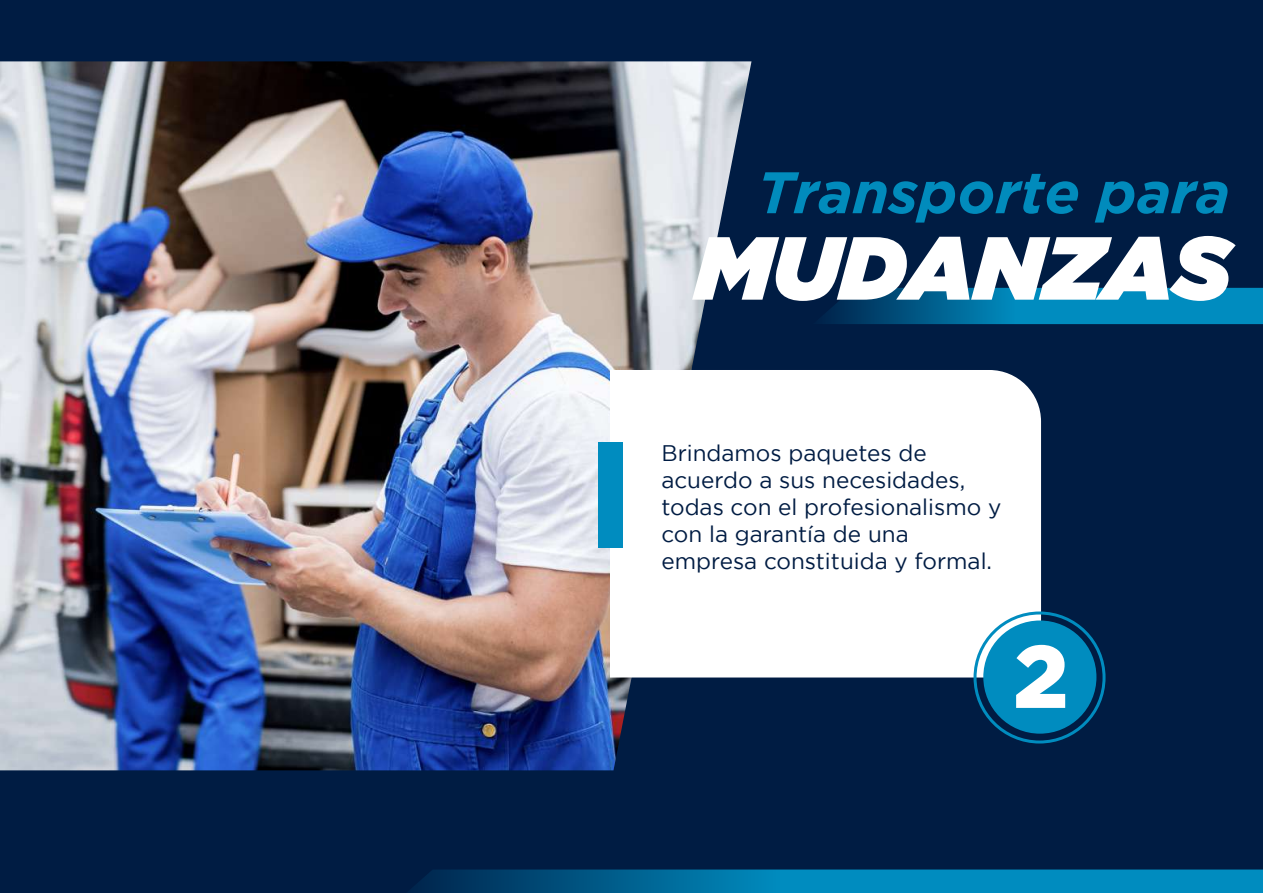
<style>
.page{position:relative;width:1263px;height:893px;background:#001c43}
.page>*{position:absolute;margin:0;border:0;box-sizing:border-box;transform-origin:0 0}
.t1{font:italic 900 89.25px "Gotham";color:#fff}
.t2{font:900 88.5px "Gotham";color:#fff}
.t3{font:italic 700 58.5px "Gotham";color:#018bbc}
.t4{font:22.5px/27px "Gotham";color:#001c43}
</style>
<div class="page">
<img style="left:0;top:61px;width:751px;height:709px">
<div style="left:610px;top:370px;width:431px;height:307px;background:#fff"></div>
<svg style="left:414px;top:869px;width:849px;height:24px"></svg>
<svg style="left:825px;top:288px;width:438px;height:36px"></svg>
<div style="left:598px;top:442px;width:24px;height:105px;background:#008cbf"></div>
<div style="left:983px;top:620px;width:113px;height:114px;background:#008cbf;border-radius:50%"></div>
<div style="left:973px;top:611px;width:132px;height:132px;border:3px solid #008cbf;border-radius:50%"></div>
<h3 class="t3" style="left:757px;top:159px;width:474px">Transporte para</h3>
<h1 class="t1" style="left:695px;top:216px;width:537px">MUDANZAS</h1>
<p class="t4" style="left:661px;top:440px;width:341px">Brindamos paquetes de acuerdo a sus necesidades, todas con el profesionalismo y con la garantía de una empresa constituida y formal.</p>
<h2 class="t2" style="left:1013px;top:625px;width:57px">2</h2>
</div>
